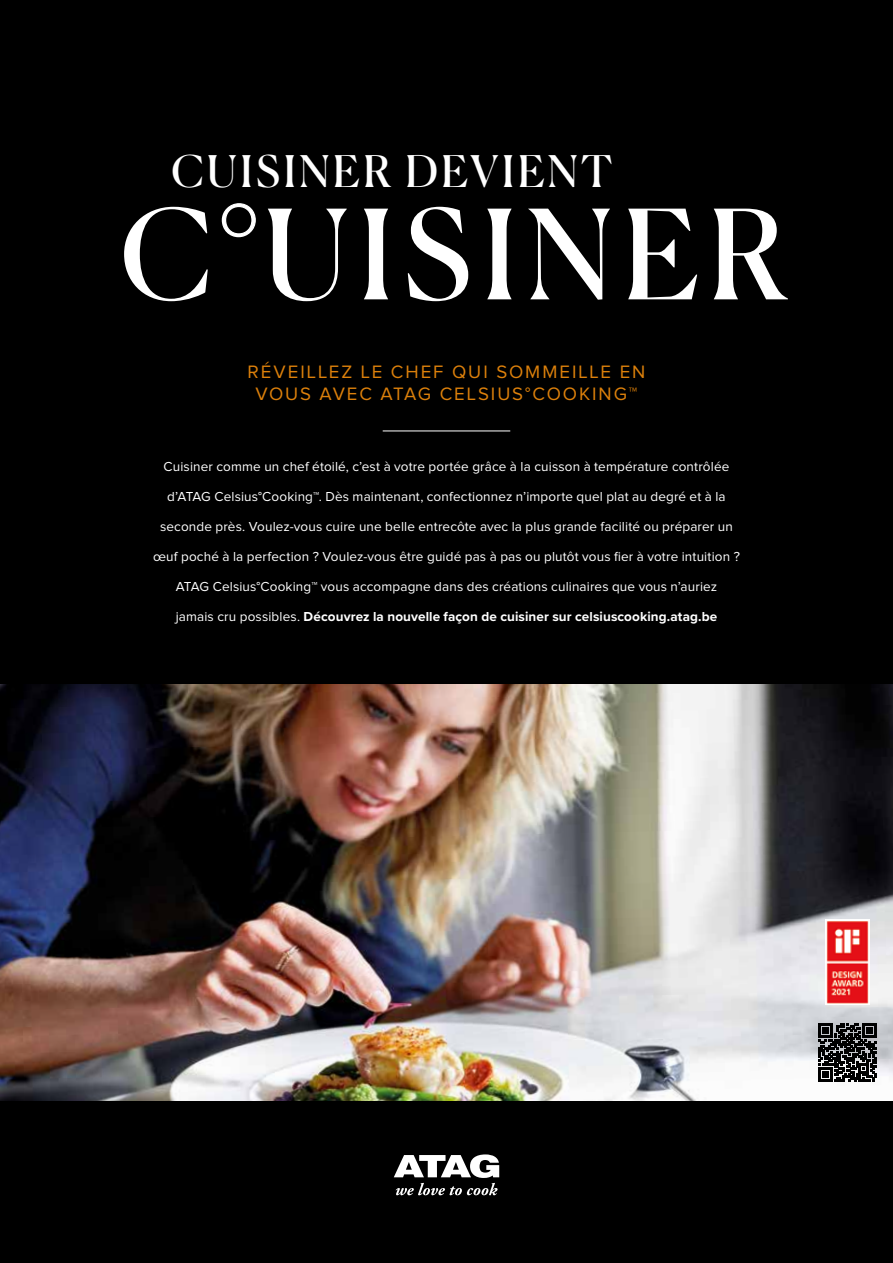
<style>
.page{position:relative;width:893px;height:1263px;background:#000}
.page>*{position:absolute;margin:0;border:0;box-sizing:border-box;transform-origin:0 0}
.t1{font:123.9px "Canela";letter-spacing:.075em;color:#fff}
.t2{font:43.5px "Canela";letter-spacing:.075em;color:#fff}
.t3{font:18.6px/22.4px "Proxima Nova";letter-spacing:.105em;color:#dc800b;text-align:center}
.t4{font:13.5px "Proxima Nova";letter-spacing:.01em;color:#fff}
.t5{font:700 13.5px "Proxima Nova";letter-spacing:.01em;color:#fff}
.s1{font-weight:400}
</style>
<div class="page">
<img style="left:0;top:685px;width:893px;height:416px">
<svg style="left:394px;top:1154px;width:105px;height:41px"></svg>
<hr style="left:383px;top:431px;width:127px;height:1px;background:#fff">
<img style="left:826px;top:920px;width:43px;height:84px">
<svg style="left:818px;top:1023px;width:58px;height:58px"></svg>
<h2 class="t2" style="left:171px;top:138px;width:443px">CUISINER DEVIENT</h2>
<h1 class="t1" style="left:120px;top:158px;width:669px">C°UISINER</h1>
<h3 class="t3" style="left:248px;top:361px;width:399px">RÉVEILLEZ LE CHEF QUI SOMMEILLE EN<br>VOUS AVEC ATAG CELSIUS°COOKING™</h3>
<p class="t4" style="left:164px;top:460px;width:567px">Cuisiner comme un chef étoilé, c’est à votre portée grâce à la cuisson à température contrôlée</p>
<p class="t4" style="left:167px;top:490px;width:560px">d’ATAG Celsius°Cooking™. Dès maintenant, confectionnez n’importe quel plat au degré et à la</p>
<p class="t4" style="left:160px;top:520px;width:574px">seconde près. Voulez-vous cuire une belle entrecôte avec la plus grande facilité ou préparer un</p>
<p class="t4" style="left:153px;top:550px;width:588px">œuf poché à la perfection ? Voulez-vous être guidé pas à pas ou plutôt vous fier à votre intuition ?</p>
<p class="t4" style="left:176px;top:580px;width:543px">ATAG Celsius°Cooking™ vous accompagne dans des créations culinaires que vous n’auriez</p>
<p class="t5" style="left:176px;top:606px;width:543px"><span class="s1">jamais cru possibles.</span> Découvrez la nouvelle façon de cuisiner sur celsiuscooking.atag.be</p>
</div>
